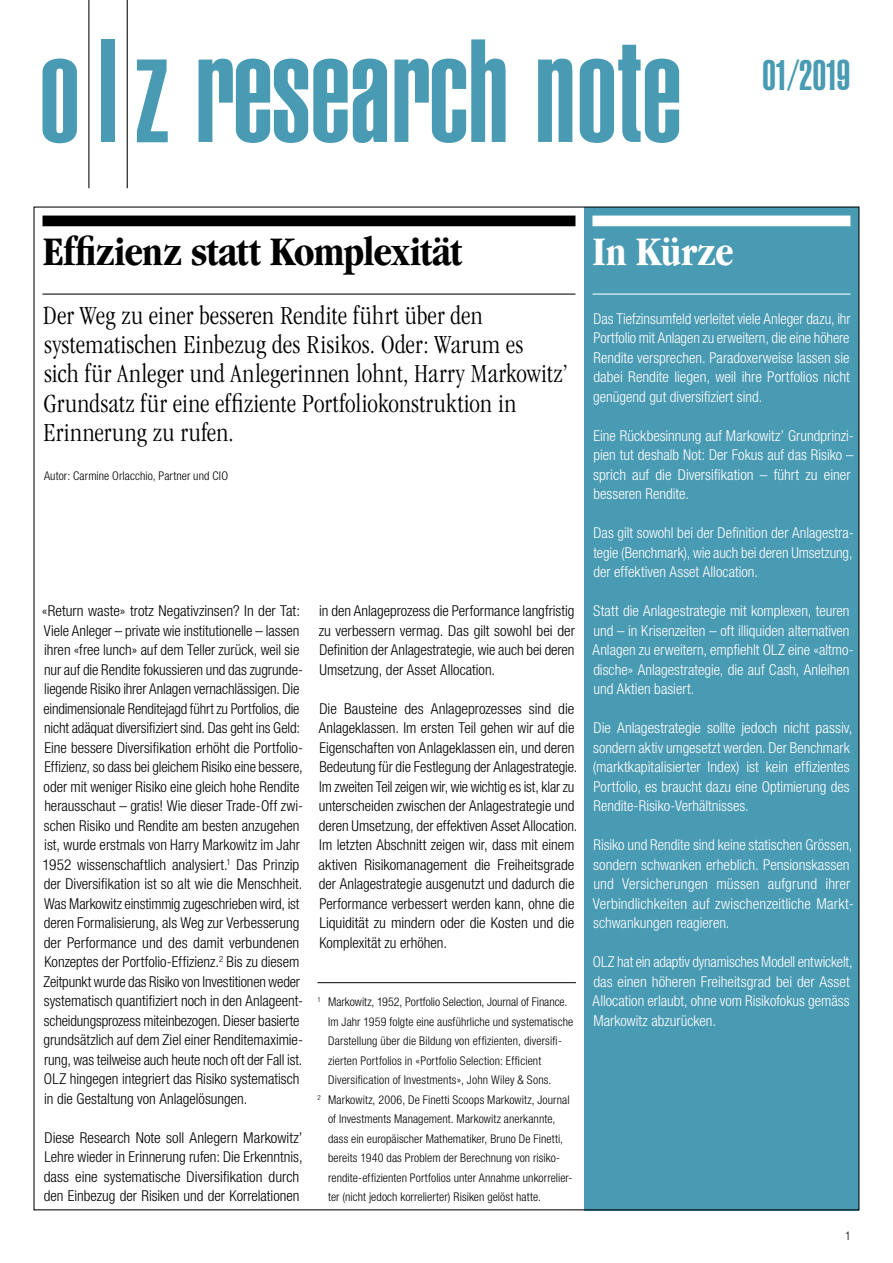
<style>
.page{position:relative;width:893px;height:1263px;background:#fff}
.page>*{position:absolute;margin:0;border:0;box-sizing:border-box;transform-origin:0 0}
.t1{font:700 condensed 42px "Garamond";letter-spacing:-.015em;color:#000}
.t2{font:900 extra-condensed 42px "Helvetica";letter-spacing:-.04em;color:#499ab3}
.t3{font:700 condensed 42px "Garamond";letter-spacing:-.015em;color:#fff}
.t4{font:300 condensed 27px/29.2px "Garamond";letter-spacing:.01em;color:#000}
.t5{font:300 condensed 15px/19.5px "Helvetica Neue LT Std";color:#000}
.t6{font:300 condensed 15px/19.5px "Helvetica Neue LT Std";color:#fff}
.t7{font:300 condensed 12px "Helvetica Neue LT Std";letter-spacing:.01em;color:#000}
</style>
<div class="page">
<hr style="left:127px;top:0;width:1px;height:188px;background:#000">
<hr style="left:88px;top:0;width:1px;height:188px;background:#000">
<div style="left:101px;top:39px;width:14px;height:103px;background:#499ab3"></div>
<svg style="left:137px;top:60px;width:31px;height:82px"></svg>
<svg style="left:43px;top:59px;width:34px;height:84px"></svg>
<svg style="left:199px;top:59px;width:188px;height:84px"></svg>
<svg style="left:395px;top:39px;width:111px;height:104px"></svg>
<svg style="left:538px;top:59px;width:34px;height:83px"></svg>
<svg style="left:580px;top:45px;width:99px;height:98px"></svg>
<div style="left:584px;top:207px;width:275px;height:1003px;background:#499ab3"></div>
<div style="left:592px;top:216px;width:258px;height:10px;background:#fff"></div>
<hr style="left:592px;top:294px;width:258px;height:1px;background:#fff">
<hr style="left:318px;top:982px;width:258px;height:1px;background:#000">
<div style="left:43px;top:216px;width:532px;height:10px;background:#000"></div>
<hr style="left:43px;top:294px;width:532px;height:1px;background:#000">
<h1 class="t2" style="left:762px;top:51px;width:90px">01/2019</h1>
<h1 class="t1" style="left:43px;top:228px;width:420px">Effizienz statt Komplexität</h1>
<p class="t4" style="left:43px;top:301px;width:527px">Der Weg zu einer besseren Rendite führt über den systematischen Einbezug des Risikos. Oder: Warum es<br>sich für Anleger und Anlegerinnen lohnt, Harry Markowitz’ Grundsatz für eine effiziente Portfoliokonstruktion in Erinnerung zu rufen.</p>
<p class="t7" style="left:44px;top:469px;width:186px">Autor: Carmine Orlacchio, Partner und CIO</p>
<p class="t5" style="left:42px;top:601px;width:263px">«Return waste» trotz Negativzinsen? In der Tat:<br>Viele Anleger – private wie institutionelle – lassen ihren «free lunch» auf dem Teller zurück, weil sie nur auf die Rendite fokussieren und das zugrunde&shy;liegende Risiko ihrer Anlagen vernachlässigen. Die eindimensionale Renditejagd führt zu Portfolios, die nicht adäquat diversifiziert sind. Das geht ins Geld:<br>Eine bessere Diversifikation erhöht die Portfolio-Effizienz, so dass bei gleichem Risiko eine bessere, oder mit weniger Risiko eine gleich hohe Rendite herausschaut – gratis! Wie dieser Trade-Off zwi&shy;schen Risiko und Rendite am besten anzugehen ist, wurde erstmals von Harry Markowitz im Jahr 1952 wissenschaftlich analysiert.<sup>1</sup> Das Prinzip der Diversifikation ist so alt wie die Menschheit.<br>Was Markowitz einstimmig zugeschrieben wird, ist deren Formalisierung, als Weg zur Verbesserung der Performance und des damit verbundenen Konzeptes der Portfolio-Effizienz.<sup>2</sup> Bis zu diesem Zeitpunkt wurde das Risiko von Investitionen weder systematisch quantifiziert noch in den Anlageent&shy;scheidungsprozess miteinbezogen. Dieser basierte grundsätzlich auf dem Ziel einer Renditemaximie&shy;rung, was teilweise auch heute noch oft der Fall ist.<br>OLZ hingegen integriert das Risiko systematisch in die Gestaltung von Anlagelösungen.</p>
<p class="t5" style="left:44px;top:1128px;width:260px">Diese Research Note soll Anlegern Markowitz’ Lehre wieder in Erinnerung rufen: Die Erkenntnis, dass eine systematische Diversifikation durch den Einbezug der Risiken und der Korrelationen</p>
<p class="t5" style="left:319px;top:601px;width:258px;text-align:justify">in den Anlageprozess die Performance langfristig zu verbessern vermag. Das gilt sowohl bei der Definition der Anlagestrategie, wie auch bei deren Umsetzung, der Asset Allocation.</p>
<p class="t5" style="left:318px;top:699px;width:261px">Die Bausteine des Anlageprozesses sind die Anlageklassen. Im ersten Teil gehen wir auf die Eigenschaften von Anlageklassen ein, und deren Bedeutung für die Festlegung der Anlagestrategie.<br>Im zweiten Teil zeigen wir, wie wichtig es ist, klar zu unterscheiden zwischen der Anlagestrategie und deren Umsetzung, der effektiven Asset Allocation.<br>Im letzten Abschnitt zeigen wir, dass mit einem aktiven Risikomanagement die Freiheitsgrade der Anlagestrategie ausgenutzt und dadurch die Performance verbessert werden kann, ohne die Liquidität zu mindern oder die Kosten und die Komplexität zu erhöhen.</p>
<p class="t7" style="left:317px;top:995px;width:251px"><sup>1</sup> Markowitz, 1952, Portfolio Selection, Journal of Finance.</p>
<p class="t7" style="left:328px;top:1015px;width:247px">Im Jahr 1959 folgte eine ausführliche und systematische</p>
<p class="t7" style="left:328px;top:1034px;width:235px">Darstellung über die Bildung von effizienten, diversifi-</p>
<p class="t7" style="left:328px;top:1054px;width:215px">zierten Portfolios in «Portfolio Selection: Efficient</p>
<p class="t7" style="left:328px;top:1073px;width:225px">Diversification of Investments», John Wiley &amp; Sons.</p>
<p class="t7" style="left:317px;top:1093px;width:254px"><sup>2</sup> Markowitz, 2006, De Finetti Scoops Markowitz, Journal</p>
<p class="t7" style="left:328px;top:1112px;width:229px">of Investments Management. Markowitz anerkannte,</p>
<p class="t7" style="left:328px;top:1132px;width:237px">dass ein europäischer Mathematiker, Bruno De Finetti,</p>
<p class="t7" style="left:328px;top:1151px;width:232px">bereits 1940 das Problem der Berechnung von risiko-</p>
<p class="t7" style="left:328px;top:1171px;width:246px">rendite-effizienten Portfolios unter Annahme unkorrelier-</p>
<p class="t7" style="left:328px;top:1190px;width:214px">ter (nicht jedoch korrelierter) Risiken gelöst hatte.</p>
<h1 class="t3" style="left:592px;top:228px;width:143px">In Kürze</h1>
<p class="t6" style="left:593px;top:309px;width:259px;text-align:justify">Das Tiefzinsumfeld verleitet viele Anleger dazu, ihr Portfolio mit Anlagen zu erweitern, die eine höhere Rendite versprechen. Paradoxerweise lassen sie dabei Rendite liegen, weil ihre Portfolios nicht genügend gut diversifiziert sind.</p>
<p class="t6" style="left:593px;top:426px;width:262px">Eine Rückbesinnung auf Markowitz’ Grundprinzi&shy;pien tut deshalb Not: Der Fokus auf das Risiko – sprich auf die Diversifikation – führt zu einer besseren Rendite.</p>
<p class="t6" style="left:593px;top:523px;width:262px;text-align:justify">Das gilt sowohl bei der Definition der Anlagestra&shy;tegie (Benchmark), wie auch bei deren Umsetzung, der effektiven Asset Allocation.</p>
<p class="t6" style="left:593px;top:601px;width:263px">Statt die Anlagestrategie mit komplexen, teuren und – in Krisenzeiten – oft illiquiden alternativen Anlagen zu erweitern, empfiehlt OLZ eine «altmo&shy;dische» Anlagestrategie, die auf Cash, Anleihen und Aktien basiert.</p>
<p class="t6" style="left:593px;top:718px;width:261px">Die Anlagestrategie sollte jedoch nicht passiv, sondern aktiv umgesetzt werden. Der Benchmark (marktkapitalisierter Index) ist kein effizientes Portfolio, es braucht dazu eine Optimierung des Rendite-Risiko-Verhältnisses.</p>
<p class="t6" style="left:593px;top:835px;width:262px">Risiko und Rendite sind keine statischen Grössen, sondern schwanken erheblich. Pensionskassen und Versicherungen müssen aufgrund ihrer Verbindlichkeiten auf zwischenzeitliche Markt&shy;schwankungen reagieren.</p>
<p class="t6" style="left:593px;top:952px;width:261px">OLZ hat ein adaptiv dynamisches Modell entwickelt, das einen höheren Freiheitsgrad bei der Asset Allocation erlaubt, ohne vom Risikofokus gemäss Markowitz abzurücken.</p>
<p class="t7" style="left:845px;top:1229px;width:7px">1</p>
</div>
